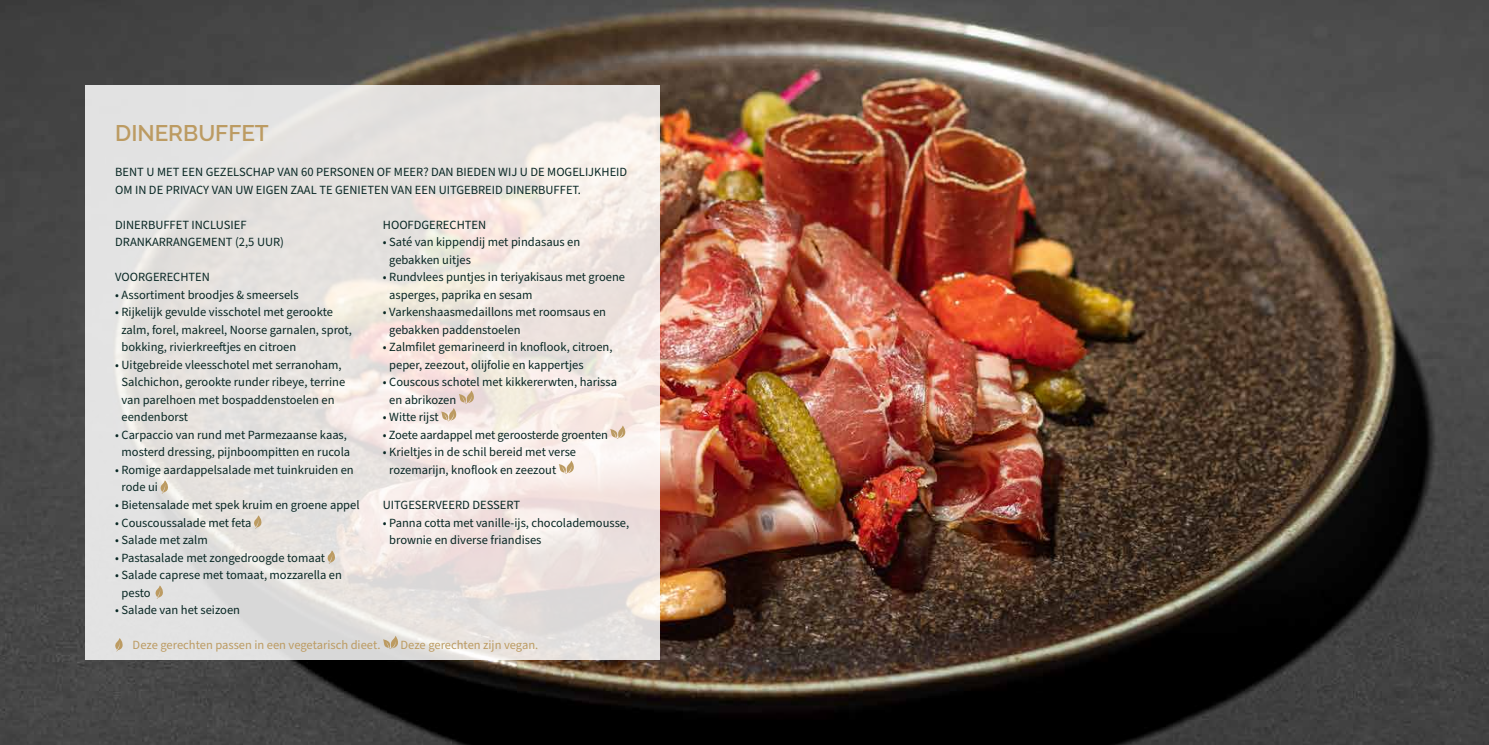
<style>
.page{position:relative;width:1489px;height:745px;background:#fff}
.page>*{position:absolute;margin:0;border:0;box-sizing:border-box;transform-origin:0 0}
.t1{font:600 22.5px "Raleway";color:#bc9b62}
.t2{font:12.5px/17.5px "Source Sans Pro";color:#082724}
.t3{font:12.5px "Source Sans Pro";color:#bc9b62}
</style>
<div class="page">
<img style="left:0;top:0;width:1488px;height:744px">
<svg style="left:85px;top:85px;width:574px;height:574px;background:#e9e4e1"></svg>
<svg style="left:160px;top:480px;width:8px;height:13px"></svg>
<svg style="left:254px;top:515px;width:7px;height:13px"></svg>
<svg style="left:327px;top:550px;width:8px;height:13px"></svg>
<svg style="left:155px;top:585px;width:8px;height:13px"></svg>
<svg style="left:441px;top:390px;width:33px;height:31px"></svg>
<svg style="left:610px;top:425px;width:15px;height:13px"></svg>
<svg style="left:558px;top:460px;width:16px;height:13px"></svg>
<svg style="left:115px;top:637px;width:8px;height:14px"></svg>
<svg style="left:383px;top:635px;width:15px;height:13px"></svg>
<h1 class="t1" style="left:115px;top:120px;width:155px">DINERBUFFET</h1>
<p class="t2" style="left:115px;top:163px;width:513px">BENT U MET EEN GEZELSCHAP VAN 60 PERSONEN OF MEER? DAN BIEDEN WIJ U DE MOGELIJKHEID<br>OM IN DE PRIVACY VAN UW EIGEN ZAAL TE GENIETEN VAN EEN UITGEBREID DINERBUFFET.</p>
<p class="t2" style="left:115px;top:216px;width:170px">DINERBUFFET INCLUSIEF<br>DRANKARRANGEMENT (2,5 UUR)</p>
<p class="t2" style="left:115px;top:268px;width:96px">VOORGERECHTEN</p>
<p class="t2" style="left:115px;top:286px;width:185px">• Assortiment broodjes &amp; smeersels</p>
<p class="t2" style="left:121px;top:303px;width:232px;text-indent:-6px">• Rijkelijk gevulde visschotel met gerookte zalm, forel, makreel, Noorse garnalen, sprot, bokking, rivierkreeftjes en citroen</p>
<p class="t2" style="left:121px;top:356px;width:225px;text-indent:-6px">• Uitgebreide vleesschotel met serranoham, Salchichon, gerookte runder ribeye, terrine van parelhoen met bospaddenstoelen en eendenborst</p>
<p class="t2" style="left:115px;top:426px;width:236px;text-align:center">• Carpaccio van rund met Parmezaanse kaas, mosterd dressing, pijnboompitten en rucola</p>
<p class="t2" style="left:121px;top:461px;width:234px;text-indent:-6px">• Romige aardappelsalade met tuinkruiden en rode ui</p>
<p class="t2" style="left:115px;top:496px;width:246px">• Bietensalade met spek kruim en groene appel</p>
<p class="t2" style="left:115px;top:513px;width:138px">• Couscoussalade met feta</p>
<p class="t2" style="left:115px;top:531px;width:94px">• Salade met zalm</p>
<p class="t2" style="left:115px;top:548px;width:211px">• Pastasalade met zongedroogde tomaat</p>
<p class="t2" style="left:121px;top:566px;width:222px;text-indent:-6px">• Salade caprese met tomaat, mozzarella en pesto</p>
<p class="t2" style="left:115px;top:601px;width:126px">• Salade van het seizoen</p>
<p class="t2" style="left:383px;top:216px;width:105px">HOOFDGERECHTEN</p>
<p class="t2" style="left:389px;top:233px;width:192px;text-indent:-6px">• Saté van kippendij met pindasaus en gebakken uitjes</p>
<p class="t2" style="left:389px;top:268px;width:237px;text-indent:-6px">• Rundvlees puntjes in teriyakisaus met groene asperges, paprika en sesam</p>
<p class="t2" style="left:389px;top:303px;width:218px;text-indent:-6px">• Varkenshaasmedaillons met roomsaus en gebakken paddenstoelen</p>
<p class="t2" style="left:389px;top:338px;width:225px;text-indent:-6px">• Zalmfilet gemarineerd in knoflook, citroen, peper, zeezout, olijfolie en kappertjes</p>
<p class="t2" style="left:389px;top:373px;width:229px;text-indent:-6px">• Couscous schotel met kikkererwten, harissa en abrikozen</p>
<p class="t2" style="left:383px;top:408px;width:57px">• Witte rijst</p>
<p class="t2" style="left:383px;top:426px;width:226px">• Zoete aardappel met geroosterde groenten</p>
<p class="t2" style="left:389px;top:443px;width:188px;text-indent:-6px">• Krieltjes in de schil bereid met verse rozemarijn, knoflook en zeezout</p>
<p class="t2" style="left:383px;top:496px;width:139px">UITGESERVEERD DESSERT</p>
<p class="t2" style="left:389px;top:513px;width:241px;text-indent:-6px">• Panna cotta met vanille-ijs, chocolademousse, brownie en diverse friandises</p>
<p class="t3" style="left:133px;top:636px;width:249px">Deze gerechten passen in een vegetarisch dieet.</p>
<p class="t3" style="left:400px;top:636px;width:139px">Deze gerechten zijn vegan.</p>
</div>
